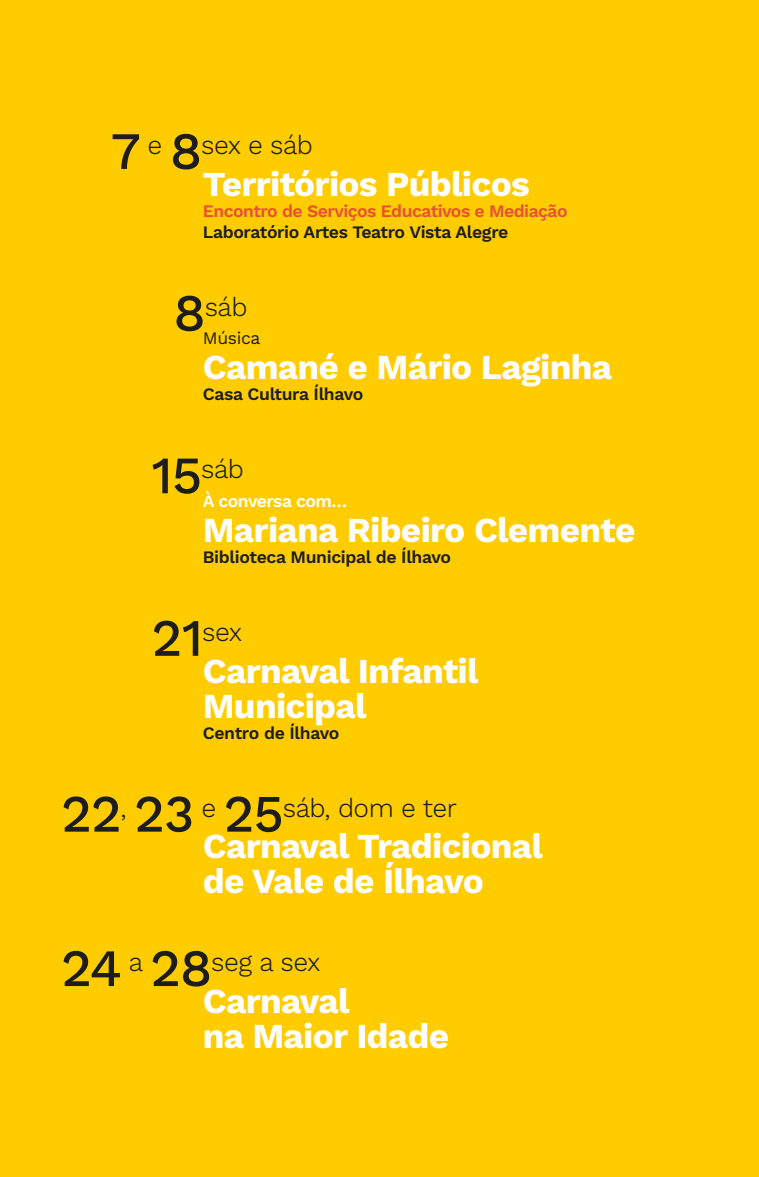
<style>
.page{position:relative;width:759px;height:1177px;background:#fff}
.page>*{position:absolute;margin:0;border:0;box-sizing:border-box;transform-origin:0 0}
.t1{font:700 35px/35px "Work Sans";letter-spacing:-.02em;color:#fff}
.t2{font:300 26.25px "Work Sans";letter-spacing:-.02em;color:#1d1d1b}
.t3{font:600 17.5px "Work Sans";letter-spacing:-.02em;color:#1d1d1b}
.t4{font:600 17.5px "Work Sans";letter-spacing:-.03em;color:#e94f35}
.t5{font:600 17.5px "Work Sans";letter-spacing:-.03em;color:#fff}
.t6{font:17.5px "Work Sans";letter-spacing:-.02em;color:#1d1d1b}
.s1{font-weight:500;font-size:52.5px}
</style>
<div class="page">
<div style="left:0;top:0;width:758px;height:1176px;background:#fc0"></div>
<p class="t2" style="left:110px;top:129px;width:204px"><span class="s1">7</span> e <span class="s1">8</span>sex e sáb</p>
<p class="t1" style="left:203px;top:168px;width:328px">Territórios Públicos</p>
<p class="t4" style="left:203px;top:200px;width:366px">Encontro de Serviços Educativos e Mediação</p>
<p class="t3" style="left:203px;top:221px;width:307px">Laboratório Artes Teatro Vista Alegre</p>
<p class="t2" style="left:173px;top:291px;width:76px"><span class="s1">8</span>sáb</p>
<p class="t6" style="left:203px;top:328px;width:59px">Música</p>
<p class="t1" style="left:203px;top:351px;width:410px">Camané e Mário Laginha</p>
<p class="t3" style="left:203px;top:384px;width:162px">Casa Cultura Ílhavo</p>
<p class="t2" style="left:151px;top:454px;width:95px"><span class="s1">15</span>sáb</p>
<p class="t5" style="left:203px;top:490px;width:146px">À conversa com…</p>
<p class="t1" style="left:203px;top:514px;width:434px">Mariana Ribeiro Clemente</p>
<p class="t3" style="left:203px;top:546px;width:249px">Biblioteca Municipal de Ílhavo</p>
<p class="t2" style="left:151px;top:616px;width:92px"><span class="s1">21</span>sex</p>
<p class="t1" style="left:203px;top:655px;width:277px">Carnaval Infantil<br>Municipal</p>
<p class="t3" style="left:203px;top:722px;width:138px">Centro de Ílhavo</p>
<p class="t2" style="left:61px;top:792px;width:397px"><span class="s1">22</span>, <span class="s1">23</span> e <span class="s1">25</span>sáb, dom e ter</p>
<p class="t1" style="left:203px;top:830px;width:341px">Carnaval Tradicional de Vale de Ílhavo</p>
<p class="t2" style="left:61px;top:946px;width:261px"><span class="s1">24</span> a <span class="s1">28</span>seg a sex</p>
<p class="t1" style="left:203px;top:985px;width:248px">Carnaval<br>na Maior Idade</p>
</div>
